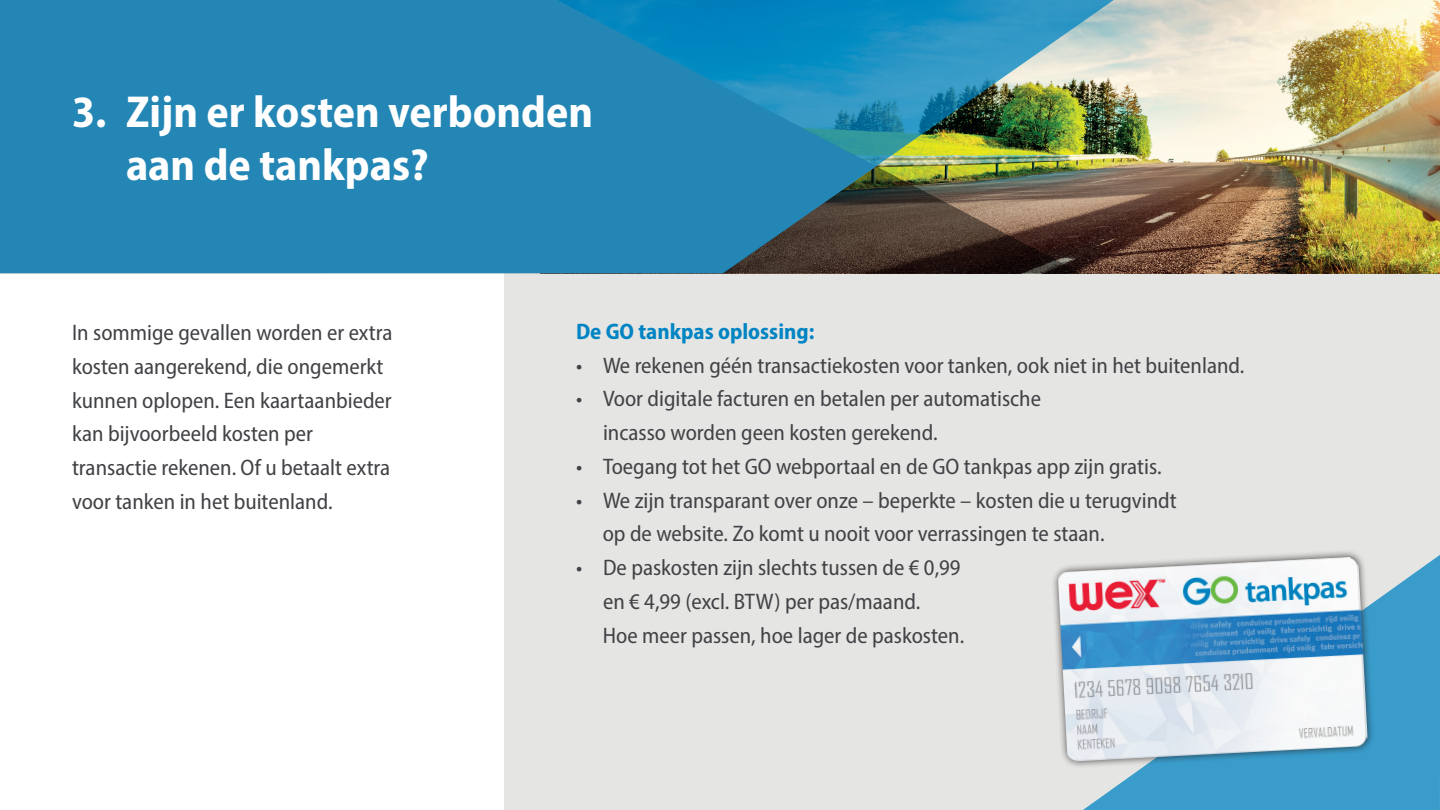
<style>
.page{position:relative;width:1440px;height:810px;background:#fff}
.page>*{position:absolute;margin:0;border:0;box-sizing:border-box;transform-origin:0 0}
.t1{font:700 semi-condensed 45px/52.5px "Myriad Pro";color:#fff}
.t2{font:semi-condensed 22.5px/33.8px "Myriad Pro";color:#404245}
.t3{font:700 semi-condensed 22.5px "Myriad Pro";color:#0084c3}
</style>
<div class="page">
<div style="left:504px;top:266px;width:936px;height:544px;background:#e5e5e3"></div>
<img style="left:1114px;top:0;width:326px;height:273px">
<svg style="left:0;top:0;width:1114px;height:273px;background:#2d81a3"></svg>
<svg style="left:1083px;top:555px;width:357px;height:255px;background:#48a2cd"></svg>
<div style="left:1051px;top:550px;width:324px;height:219px;background:#231f20;opacity:.8"></div>
<img style="left:1058px;top:557px;width:310px;height:205px">
<h1 class="t1" style="left:126px;top:85px;width:468px;text-indent:-54px">3. Zijn er kosten verbonden aan de tankpas?</h1>
<p class="t2" style="left:72px;top:315px;width:322px">In sommige gevallen worden er extra kosten aangerekend, die ongemerkt kunnen oplopen. Een kaartaanbieder kan bijvoorbeeld kosten per transactie rekenen. Of u betaalt extra voor tanken in het buitenland.</p>
<p class="t3" style="left:576px;top:317px;width:240px">De GO tankpas oplossing:</p>
<p class="t2" style="left:576px;top:348px;width:670px">• We rekenen géén transactiekosten voor tanken, ook niet in het buitenland.</p>
<p class="t2" style="left:603px;top:382px;width:440px;text-indent:-27px">• Voor digitale facturen en betalen per automatische incasso worden geen kosten gerekend.</p>
<p class="t2" style="left:576px;top:449px;width:587px">• Toegang tot het GO webportaal en de GO tankpas app zijn gratis.</p>
<p class="t2" style="left:603px;top:483px;width:575px;text-indent:-27px">• We zijn transparant over onze – beperkte – kosten die u terugvindt op de website. Zo komt u nooit voor verrassingen te staan.</p>
<p class="t2" style="left:603px;top:551px;width:363px;text-indent:-27px">• De paskosten zijn slechts tussen de € 0,99 en € 4,99 (excl. BTW) per pas/maand.<br>Hoe meer passen, hoe lager de paskosten.</p>
</div>
